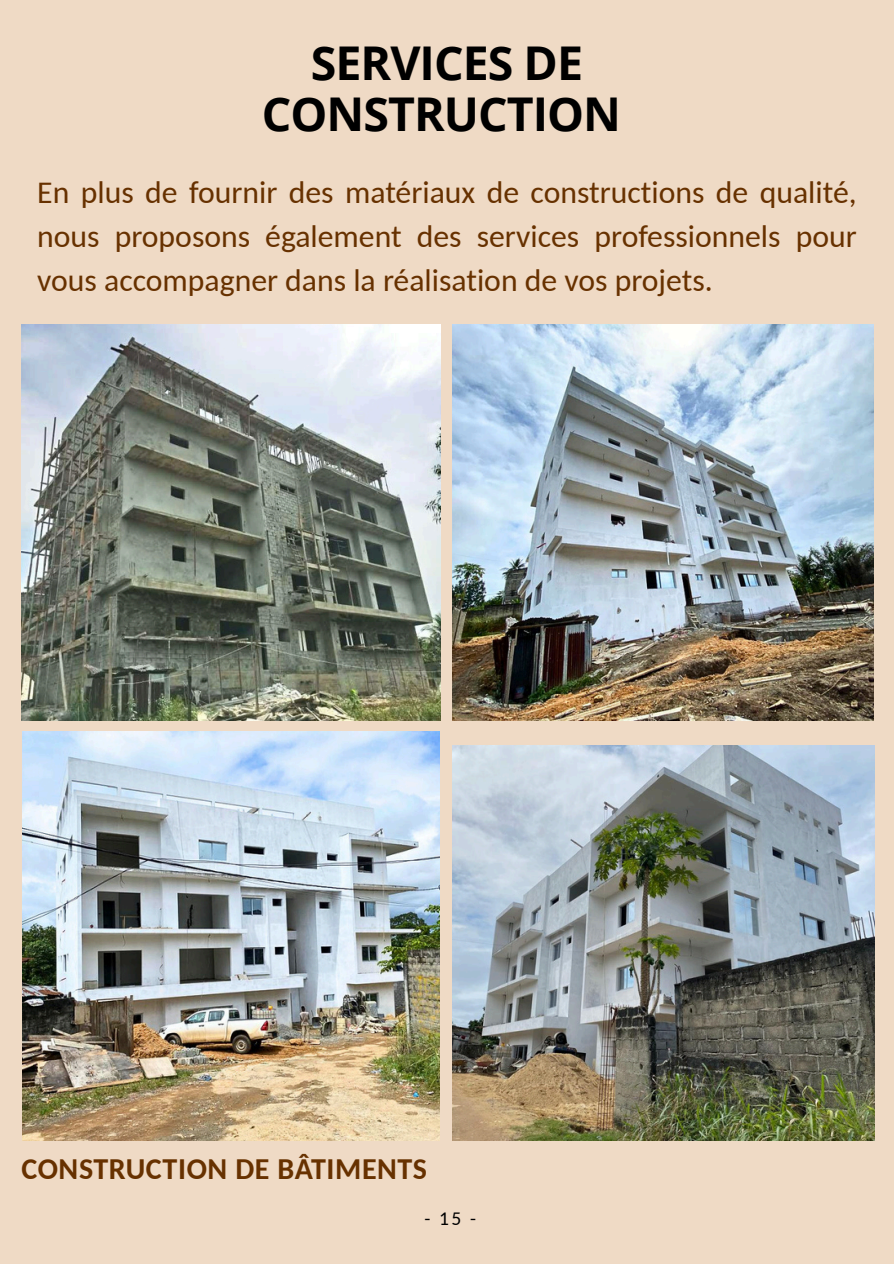
<style>
.page{position:relative;width:894px;height:1264px;background:#fff}
.page>*{position:absolute;margin:0;border:0;box-sizing:border-box;transform-origin:0 0}
.t1{font:700 46.5px/50.7px "Open Sans";letter-spacing:-.02em;color:#000;text-align:center}
.t2{font:31.65px/44px "Carlito";color:#673100;text-align:justify}
.t3{font:700 30px "Carlito";letter-spacing:.02em;color:#673100}
.t4{font:19.5px "Carlito";color:#000}
</style>
<div class="page">
<div style="left:0;top:0;width:893px;height:1263px;background:#efdac5"></div>
<img style="left:21px;top:324px;width:419px;height:396px">
<img style="left:452px;top:324px;width:420px;height:396px">
<img style="left:23px;top:732px;width:416px;height:408px">
<img style="left:452px;top:745px;width:422px;height:395px">
<h1 class="t1" style="left:262px;top:37px;width:360px">SERVICES DE<br>CONSTRUCTION</h1>
<p class="t2" style="left:37px;top:173px;width:820px">En plus de fournir des matériaux de constructions de qualité, nous proposons également des services professionnels pour vous accompagner dans la réalisation de vos projets.</p>
<p class="t3" style="left:21px;top:1156px;width:407px">CONSTRUCTION DE BÂTIMENTS</p>
<p class="t4" style="left:424px;top:1210px;width:53px">-15-</p>
</div>
